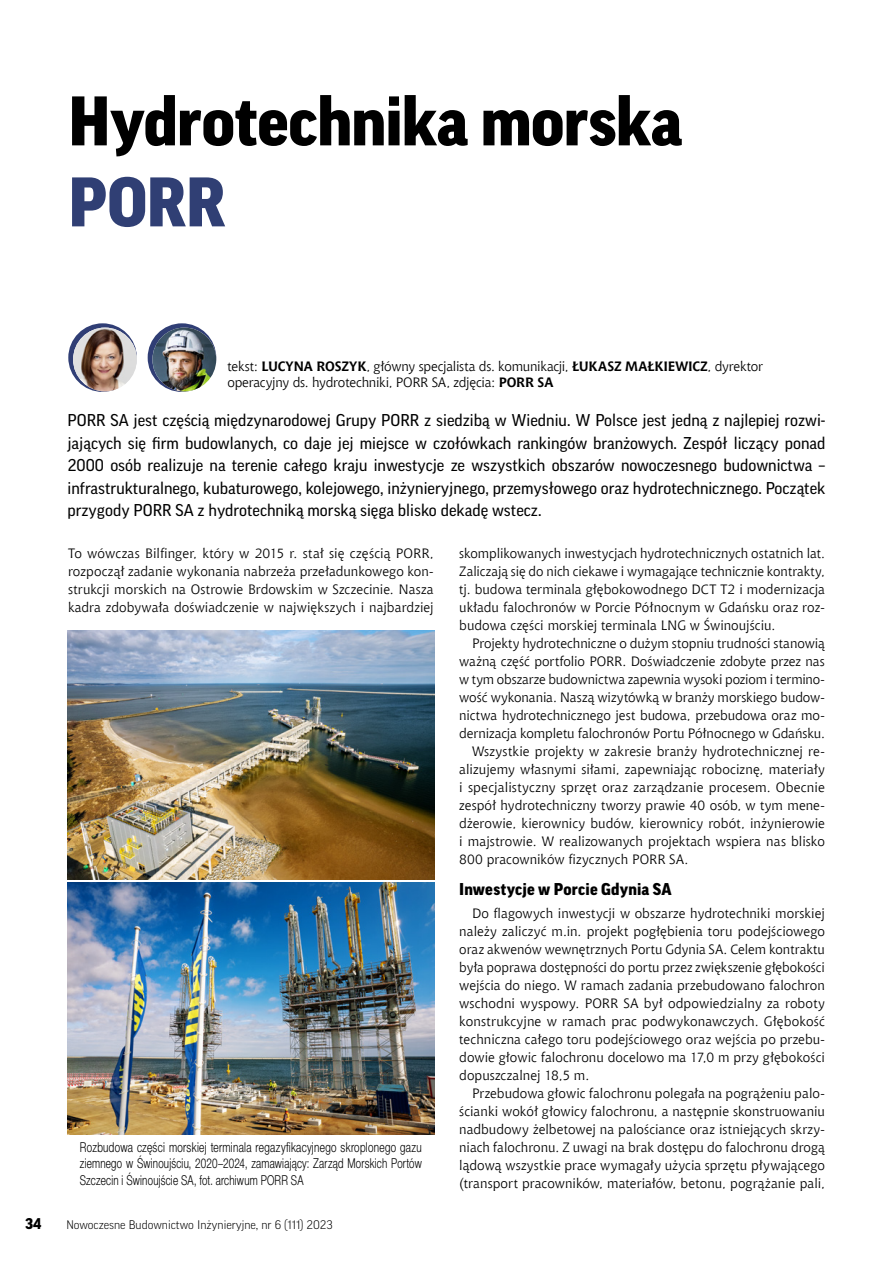
<style>
.page{position:relative;width:893px;height:1263px;background:#fff}
.page>*{position:absolute;margin:0;border:0;box-sizing:border-box;transform-origin:0 0}
.srodtytuly{font:900 67.5px/81px "Good Pro";letter-spacing:-.01em;color:#000}
.lead{font:16.5px/22.5px "Good Pro";color:#000;text-align:justify}
.srodtytuly-2{font:900 16.5px "Good Pro";letter-spacing:.01em;color:#000}
.t1{font:900 15px "Good Pro";color:#000}
.text_podstawowy{font:13.5px/18px "Chianti EU";color:#000;text-align:justify}
.podpos_zdjecia_2{font:13.5px/16.2px "Switzer Cnd EFN Light";letter-spacing:.015em;color:#000;text-align:justify;scale:.92 1}
.autor_nastepny{font:13.5px/16.2px "Chianti EU";letter-spacing:-.015em;color:#000}
.t2{font:300 12px "Good Pro";color:#000}
.s1{color:#303f74}
.s2{font-weight:700}
</style>
<div class="page">
<svg style="left:148px;top:323px;width:68px;height:69px"></svg>
<img style="left:152px;top:328px;width:64px;height:63px;border-radius:32px">
<svg style="left:68px;top:323px;width:69px;height:69px"></svg>
<img style="left:73px;top:328px;width:64px;height:63px;border-radius:32px">
<img style="left:67px;top:882px;width:368px;height:252px">
<img style="left:67px;top:630px;width:368px;height:250px">
<p class="srodtytuly" style="left:68px;top:81px;width:616px">Hydrotechnika morska<br><span class="s1">PORR</span></p>
<p class="autor_nastepny" style="left:227px;top:358px;width:537px">tekst: <span class="s2">LUCYNA ROSZYK</span>, główny specjalista ds. komunikacji, <span class="s2">ŁUKASZ MAŁKIEWICZ</span>, dyrektor operacyjny ds. hydrotechniki, PORR SA, zdjęcia: <span class="s2">PORR SA</span></p>
<p class="lead" style="left:68px;top:409px;width:759px">PORR SA jest częścią międzynarodowej Grupy PORR z siedzibą w Wiedniu. W Polsce jest jedną z najlepiej rozwi&shy;jających się firm budowlanych, co daje jej miejsce w czołówkach rankingów branżowych. Zespół liczący ponad 2000 osób realizuje na terenie całego kraju inwestycje ze wszystkich obszarów nowoczesnego budownictwa – infrastrukturalnego, kubaturowego, kolejowego, inżynieryjnego, przemysłowego oraz hydrotechnicznego. Początek przygody PORR SA z hydrotechniką morską sięga blisko dekadę wstecz.</p>
<p class="text_podstawowy" style="left:68px;top:544px;width:367px">To wówczas Bilfinger, który w 2015 r. stał się częścią PORR, rozpoczął zadanie wykonania nabrzeża przeładunkowego kon&shy;strukcji morskich na Ostrowie Brdowskim w Szczecinie. Nasza kadra zdobywała doświadczenie w największych i najbardziej</p>
<p class="text_podstawowy" style="left:459px;top:544px;width:367px">skomplikowanych inwestycjach hydrotechnicznych ostatnich lat.<br>Zaliczają się do nich ciekawe i wymagające technicznie kontrakty, tj. budowa terminala głębokowodnego DCT T2 i modernizacja układu falochronów w Porcie Północnym w Gdańsku oraz roz&shy;budowa części morskiej terminala LNG w Świnoujściu.</p>
<p class="text_podstawowy" style="left:459px;top:634px;width:367px;text-indent:13px">Projekty hydrotechniczne o dużym stopniu trudności stanowią ważną część portfolio PORR. Doświadczenie zdobyte przez nas w tym obszarze budownictwa zapewnia wysoki poziom i termino&shy;wość wykonania. Naszą wizytówką w branży morskiego budow&shy;nictwa hydrotechnicznego jest budowa, przebudowa oraz mo&shy;dernizacja kompletu falochronów Portu Północnego w Gdańsku.</p>
<p class="text_podstawowy" style="left:459px;top:742px;width:367px;text-indent:13px">Wszystkie projekty w zakresie branży hydrotechnicznej re&shy;alizujemy własnymi siłami, zapewniając robociznę, materiały i specjalistyczny sprzęt oraz zarządzanie procesem. Obecnie zespół hydrotechniczny tworzy prawie 40 osób, w tym mene&shy;dżerowie, kierownicy budów, kierownicy robót, inżynierowie i majstrowie. W realizowanych projektach wspiera nas blisko 800 pracowników fizycznych PORR SA.</p>
<p class="srodtytuly-2" style="left:459px;top:880px;width:214px">Inwestycje w Porcie Gdynia SA</p>
<p class="text_podstawowy" style="left:459px;top:904px;width:367px;text-indent:13px">Do flagowych inwestycji w obszarze hydrotechniki morskiej należy zaliczyć m.in. projekt pogłębienia toru podejściowego oraz akwenów wewnętrznych Portu Gdynia SA. Celem kontraktu była poprawa dostępności do portu przez zwiększenie głębokości wejścia do niego. W ramach zadania przebudowano falochron wschodni wyspowy. PORR SA był odpowiedzialny za roboty konstrukcyjne w ramach prac podwykonawczych. Głębokość techniczna całego toru podejściowego oraz wejścia po przebu&shy;dowie głowic falochronu docelowo ma 17,0 m przy głębokości dopuszczalnej 18,5 m.</p>
<p class="text_podstawowy" style="left:459px;top:1084px;width:367px;text-indent:13px">Przebudowa głowic falochronu polegała na pogrążeniu palo&shy;ścianki wokół głowicy falochronu, a następnie skonstruowaniu nadbudowy żelbetowej na palościance oraz istniejących skrzy&shy;niach falochronu. Z uwagi na brak dostępu do falochronu drogą lądową wszystkie prace wymagały użycia sprzętu pływającego (transport pracowników, materiałów, betonu, pogrążanie pali,</p>
<p class="podpos_zdjecia_2" style="left:80px;top:1139px;width:373px">Rozbudowa części morskiej terminala regazyfikacyjnego skroplonego gazu ziemnego w Świnoujściu, 2020–2024, zamawiający: Zarząd Morskich Portów Szczecin i Świnoujście SA, fot. archiwum PORR SA</p>
<p class="t1" style="left:25px;top:1215px;width:17px">34</p>
<p class="t2" style="left:66px;top:1218px;width:268px">Nowoczesne Budownictwo Inżynieryjne, nr 6 (111) 2023</p>
</div>
